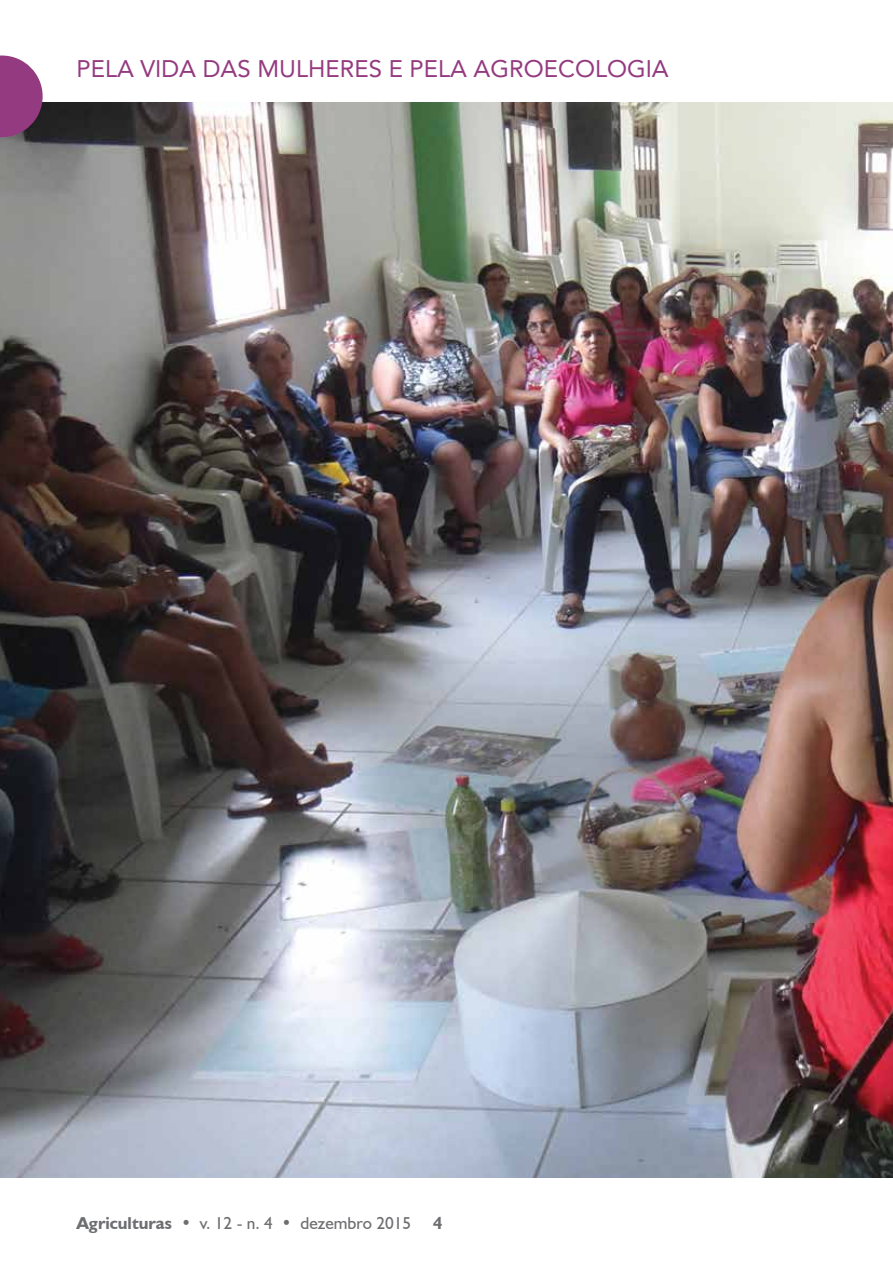
<style>
.page{position:relative;width:893px;height:1263px;background:#fff}
.page>*{position:absolute;margin:0;border:0;box-sizing:border-box;transform-origin:0 0}
.t1{font:24px "Avenir LT";color:#943a80}
.t2{font:17.25px "Humanist 521 BT";color:#6d6e71}
.t3{font:700 17.25px "Humanist 521 BT";color:#6d6e71}
.s1{font-weight:700}
</style>
<div class="page">
<img style="left:0;top:102px;width:893px;height:1076px">
<svg style="left:0;top:56px;width:43px;height:81px;background:#934c84"></svg>
<p class="t1" style="left:77px;top:55px;width:29px">PELA</p>
<p class="t1" style="left:141px;top:55px;width:171px">VI DA DAS MULHERES</p>
<p class="t1" style="left:389px;top:55px;width:36px">E PELA</p>
<p class="t1" style="left:474px;top:55px;width:34px">AGROECOLOGIA</p>
<p class="t2" style="left:77px;top:1213px;width:336px"><span class="s1">Agriculturas</span> • v. 12 - n. 4 • dezembro 2015</p>
<p class="t3" style="left:433px;top:1213px;width:11px">4</p>
</div>
